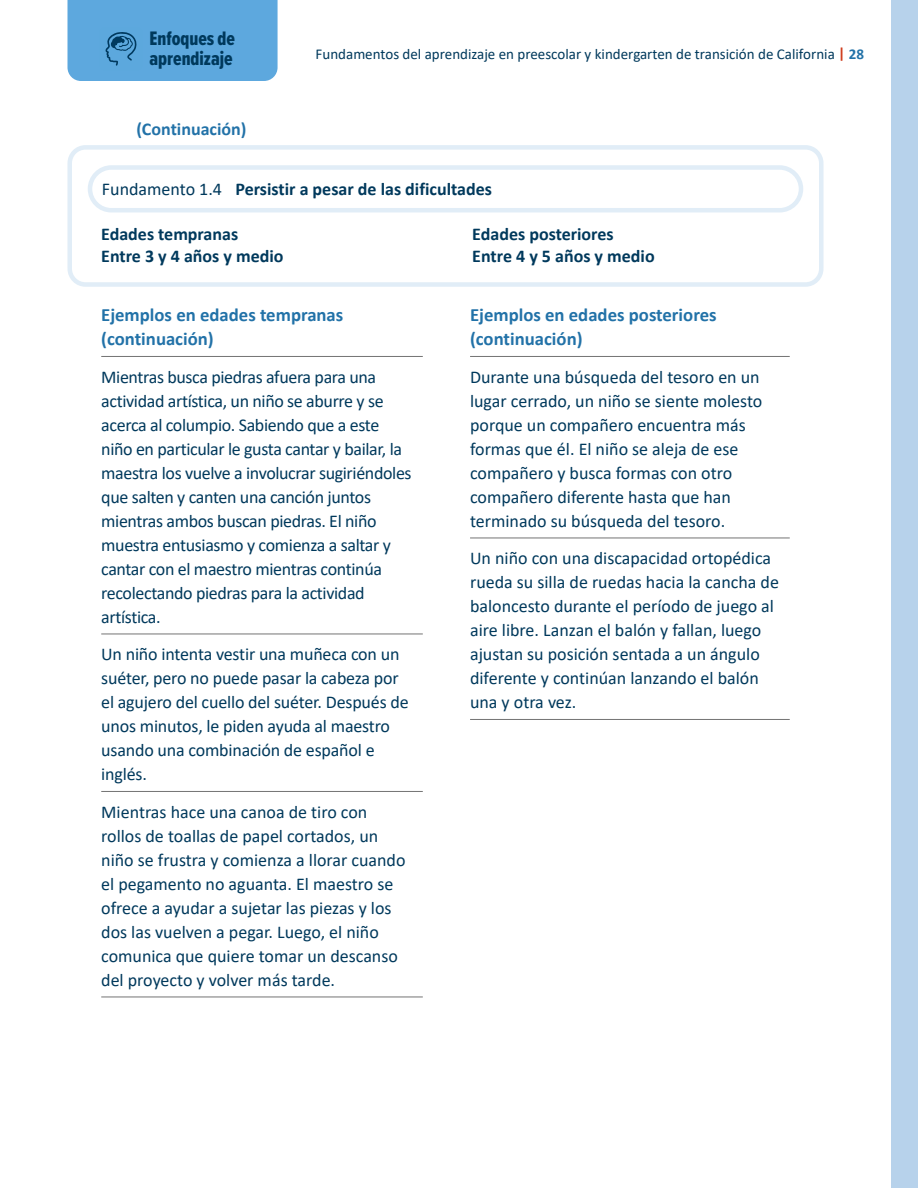
<style>
.page{position:relative;width:918px;height:1188px;background:#fff}
.page>*{position:absolute;margin:0;border:0;box-sizing:border-box;transform-origin:0 0}
.t1{font:20.25px/20.2px "Proxima Nova Ex Cn Extrabld";color:#00395c}
.t2{font:700 18.75px/24px "Calibri";color:#2272a8}
.t3{font:18px/24px "Calibri";letter-spacing:-.01em;color:#00395c}
.t4{font:700 18px/22.5px "Calibri";color:#00395c}
.t5{font:700 18px "Calibri";color:#2272a8}
.t6{font:15px "Calibri";color:#00395c}
.s1{font-weight:700;color:#cf3d1d}
.s2{font-weight:700;color:#2272a8}
.s3{font-weight:400}
</style>
<div class="page">
<div style="left:68px;top:0;width:210px;height:81px;background:#5da8de"></div>
<div style="left:891px;top:0;width:27px;height:1188px;background:#b7d2eb"></div>
<div style="left:68px;top:145px;width:756px;height:142px;border:4px solid #e1edf7;border-radius:16px"></div>
<div style="left:88px;top:165px;width:715px;height:47px;border:4px solid #e1edf7;border-radius:21px"></div>
<hr style="left:101px;top:356px;width:322px;height:1px;background:#737373">
<hr style="left:101px;top:634px;width:322px;height:1px;background:#737373">
<hr style="left:101px;top:791px;width:322px;height:1px;background:#737373">
<hr style="left:101px;top:997px;width:322px;height:1px;background:#737373">
<hr style="left:470px;top:356px;width:320px;height:1px;background:#737373">
<hr style="left:470px;top:538px;width:320px;height:1px;background:#737373">
<hr style="left:470px;top:719px;width:320px;height:1px;background:#737373">
<p class="t1" style="left:150px;top:28px;width:87px">Enfoques de aprendizaje</p>
<p class="t5" style="left:136px;top:116px;width:112px">(Continuación)</p>
<p class="t6" style="left:316px;top:43px;width:550px">Fundamentos del aprendizaje en preescolar y kindergarten de transición de California <span class="s1">|</span> <span class="s2">28</span></p>
<p class="t4" style="left:102px;top:177px;width:391px"><span class="s3">Fundamento 1.4</span> Persistir a pesar de las dificultades</p>
<p class="t4" style="left:101px;top:222px;width:184px">Edades tempranas<br>Entre 3 y 4 años y medio</p>
<p class="t4" style="left:472px;top:222px;width:184px">Edades posteriores<br>Entre 4 y 5 años y medio</p>
<p class="t2" style="left:101px;top:303px;width:244px">Ejemplos en edades tempranas (continuación)</p>
<p class="t3" style="left:101px;top:364px;width:312px">Mientras busca piedras afuera para una actividad artística, un niño se aburre y se acerca al columpio. Sabiendo que a este niño en particular le gusta cantar y bailar, la maestra los vuelve a involucrar sugiriéndoles que salten y canten una canción juntos mientras ambos buscan piedras. El niño muestra entusiasmo y comienza a saltar y cantar con el maestro mientras continúa recolectando piedras para la actividad artística.</p>
<p class="t3" style="left:101px;top:642px;width:309px">Un niño intenta vestir una muñeca con un suéter, pero no puede pasar la cabeza por el agujero del cuello del suéter. Después de unos minutos, le piden ayuda al maestro usando una combinación de español e inglés.</p>
<p class="t3" style="left:101px;top:799px;width:306px">Mientras hace una canoa de tiro con rollos de toallas de papel cortados, un niño se frustra y comienza a llorar cuando el pegamento no aguanta. El maestro se ofrece a ayudar a sujetar las piezas y los dos las vuelven a pegar. Luego, el niño comunica que quiere tomar un descanso del proyecto y volver más tarde.</p>
<p class="t2" style="left:470px;top:303px;width:248px">Ejemplos en edades posteriores (continuación)</p>
<p class="t3" style="left:470px;top:364px;width:294px">Durante una búsqueda del tesoro en un lugar cerrado, un niño se siente molesto porque un compañero encuentra más formas que él. El niño se aleja de ese compañero y busca formas con otro compañero diferente hasta que han terminado su búsqueda del tesoro.</p>
<p class="t3" style="left:470px;top:546px;width:310px">Un niño con una discapacidad ortopédica rueda su silla de ruedas hacia la cancha de baloncesto durante el período de juego al aire libre. Lanzan el balón y fallan, luego ajustan su posición sentada a un ángulo diferente y continúan lanzando el balón una y otra vez.</p>
</div>
